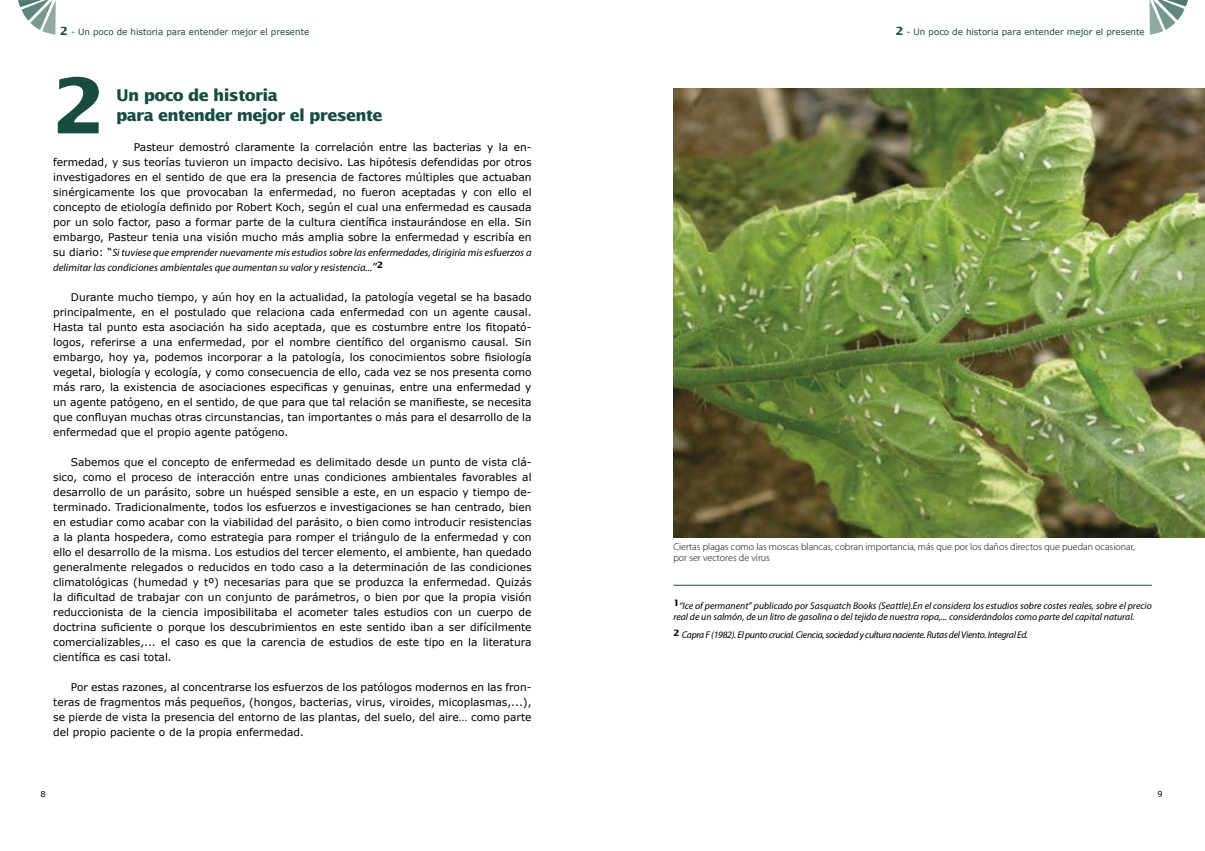
<style>
.page{position:relative;width:1205px;height:851px;background:#fff}
.page>*{position:absolute;margin:0;border:0;box-sizing:border-box;transform-origin:0 0}
.t1{font:700 76.38px "Lucida Sans";color:#184c40}
.t2{font:700 16.25px "Lucida Sans";letter-spacing:-.04em;color:#184c40}
.t3{font:10.62px/15px "Verdana";color:#000;text-align:justify}
.t4{font:300 10px "Myriad Pro";color:#000}
.t5{font:italic 9.75px/11.2px "Myriad Pro";color:#000}
.t6{font:italic 9.75px "Myriad Pro";letter-spacing:-.03em;color:#000}
.t7{font:8.75px "Verdana";color:#184c40}
.t8{font:8.12px "Verdana";color:#000}
.s1{font-family:"Lucida Sans";font-weight:700;font-size:11.25px}
.s2{font-family:"Myriad Pro";font-style:italic}
</style>
<div class="page">
<svg style="left:18px;top:0;width:38px;height:35px"></svg>
<svg style="left:1149px;top:0;width:39px;height:35px"></svg>
<img style="left:673px;top:88px;width:532px;height:449px">
<hr style="left:673px;top:585px;width:479px;height:1px;background:#184c40">
<p class="t7" style="left:60px;top:26px;width:251px"><span class="s1">2</span> - Un poco de historia para entender mejor el presente</p>
<p class="t1" style="left:53px;top:63px;width:54px">2</p>
<p class="t2" style="left:116px;top:86px;width:163px">Un poco de historia</p>
<p class="t2" style="left:116px;top:106px;width:268px">para entender mejor el presente</p>
<p class="t3" style="left:53px;top:139px;width:480px;text-indent:81px">Pasteur demostró claramente la correlación entre las bacterias y la en&shy;fermedad, y sus teorías tuvieron un impacto decisivo. Las hipótesis defendidas por otros investigadores en el sentido de que era la presencia de factores múltiples que actuaban sinérgicamente los que provocaban la enfermedad, no fueron aceptadas y con ello el concepto de etiología definido por Robert Koch, según el cual una enfermedad es causada por un solo factor, paso a formar parte de la cultura científica instaurándose en ella. Sin embargo, Pasteur tenia una visión mucho más amplia sobre la enfermedad y escribía en su diario: “<span class="s2">Si tuviese que emprender nuevamente mis estudios sobre las enfermedades, dirigiría mis esfuerzos a delimitar las condiciones ambientales que aumentan su valor y resistencia...</span>”<sup>2</sup></p>
<p class="t3" style="left:53px;top:289px;width:480px;text-indent:18px">Durante mucho tiempo, y aún hoy en la actualidad, la patología vegetal se ha basado principalmente, en el postulado que relaciona cada enfermedad con un agente causal.<br>Hasta tal punto esta asociación ha sido aceptada, que es costumbre entre los fitopató&shy;logos, referirse a una enfermedad, por el nombre científico del organismo causal. Sin embargo, hoy ya, podemos incorporar a la patología, los conocimientos sobre fisiología vegetal, biología y ecología, y como consecuencia de ello, cada vez se nos presenta como más raro, la existencia de asociaciones especificas y genuinas, entre una enfermedad y un agente patógeno, en el sentido, de que para que tal relación se manifieste, se necesita que confluyan muchas otras circunstancias, tan importantes o más para el desarrollo de la enfermedad que el propio agente patógeno.</p>
<p class="t3" style="left:53px;top:454px;width:480px;text-indent:18px">Sabemos que el concepto de enfermedad es delimitado desde un punto de vista clá&shy;sico, como el proceso de interacción entre unas condiciones ambientales favorables al desarrollo de un parásito, sobre un huésped sensible a este, en un espacio y tiempo de&shy;terminado. Tradicionalmente, todos los esfuerzos e investigaciones se han centrado, bien en estudiar como acabar con la viabilidad del parásito, o bien como introducir resistencias a la planta hospedera, como estrategia para romper el triángulo de la enfermedad y con ello el desarrollo de la misma. Los estudios del tercer elemento, el ambiente, han quedado generalmente relegados o reducidos en todo caso a la determinación de las condiciones climatológicas (humedad y tº) necesarias para que se produzca la enfermedad. Quizás la dificultad de trabajar con un conjunto de parámetros, o bien por que la propia visión reduccionista de la ciencia imposibilitaba el acometer tales estudios con un cuerpo de doctrina suficiente o porque los descubrimientos en este sentido iban a ser difícilmente comercializables,... el caso es que la carencia de estudios de este tipo en la literatura científica es casi total.</p>
<p class="t3" style="left:53px;top:679px;width:480px;text-indent:18px">Por estas razones, al concentrarse los esfuerzos de los patólogos modernos en las fron&shy;teras de fragmentos más pequeños, (hongos, bacterias, virus, viroides, micoplasmas,...), se pierde de vista la presencia del entorno de las plantas, del suelo, del aire… como parte del propio paciente o de la propia enfermedad.</p>
<p class="t8" style="left:40px;top:788px;width:7px">8</p>
<p class="t7" style="left:895px;top:26px;width:251px"><span class="s1">2</span> - Un poco de historia para entender mejor el presente</p>
<p class="t4" style="left:673px;top:541px;width:463px">Ciertas plagas como las moscas blancas, cobran importancia, más que por los daños directos que puedan ocasionar,</p>
<p class="t4" style="left:673px;top:551px;width:98px">por ser vectores de virus</p>
<p class="t5" style="left:673px;top:600px;width:480px"><sup>1</sup>“Ice of permanent” publicado por Sasquatch Books (Seattle).En el considera los estudios sobre costes reales, sobre el precio real de un salmón, de un litro de gasolina o del tejido de nuestra ropa,... considerándolos como parte del capital natural.</p>
<p class="t6" style="left:673px;top:629px;width:356px"><sup>2</sup> Capra F (1982). El punto crucial. Ciencia, sociedad y cultura naciente. Rutas del Viento. Integral Ed.</p>
<p class="t8" style="left:1157px;top:788px;width:7px">9</p>
</div>
